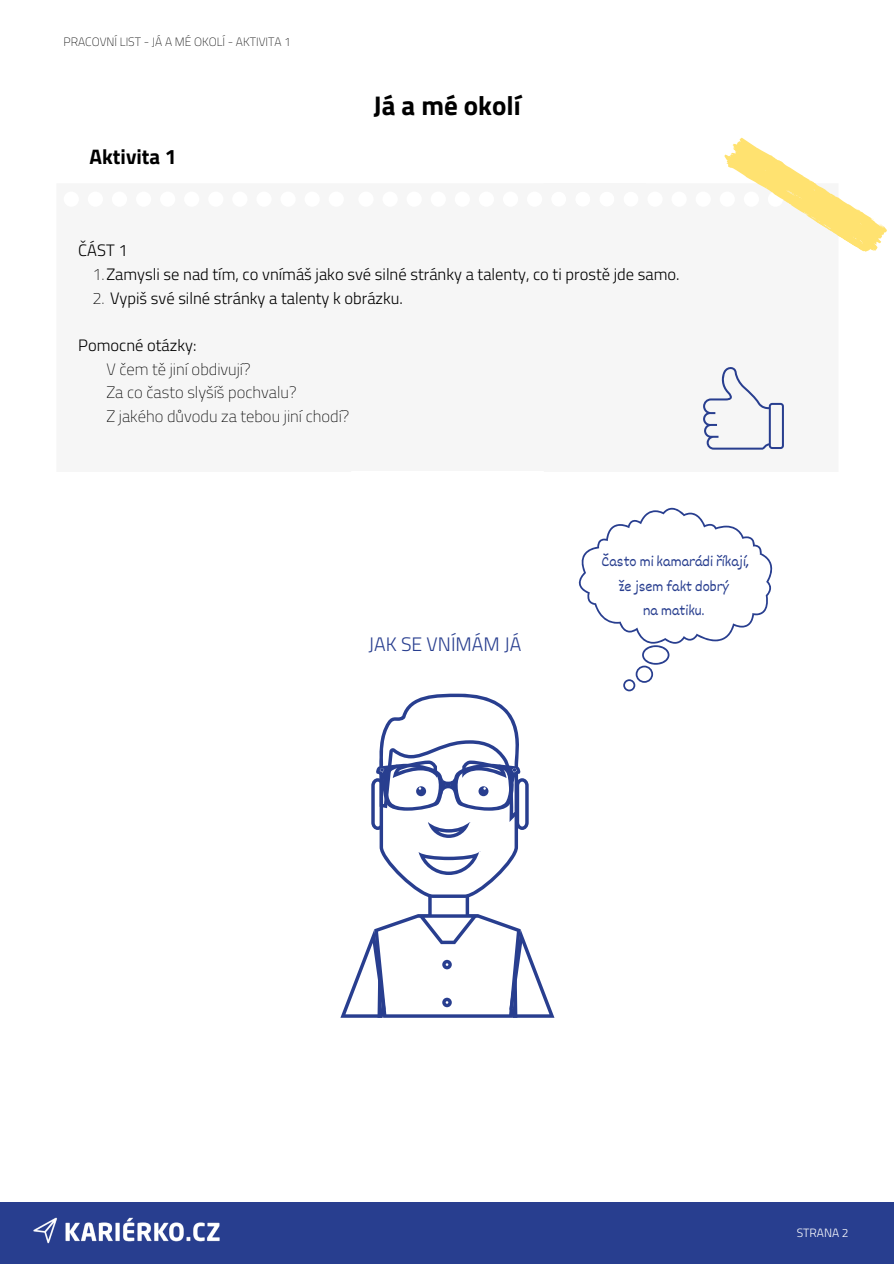
<style>
.page{position:relative;width:894px;height:1264px;background:#fff}
.page>*{position:absolute;margin:0;border:0;box-sizing:border-box;transform-origin:0 0}
.t1{font:700 27px "Titillium Web";color:#000}
.t2{font:700 21px "Titillium Web";color:#000}
.t3{font:300 19.5px "Titillium Web";color:#283e8f}
.t4{font:300 16.5px "Titillium Web";color:#000}
.t5{font:100 16.5px "Titillium Web";color:#000}
.t6{font:15px/24.8px "Dekko";color:#283e8f;text-align:center}
.t7{font:100 12px "Titillium Web";color:#000}
.t8{font:300 12px "Titillium Web";color:#fff}
.s1{font-weight:100}
</style>
<div class="page">
<div style="left:0;top:1201px;width:893px;height:62px;background:#283e8f"></div>
<hr style="left:72px;top:245px;width:263px;height:1px;background:#f6f6f6">
<hr style="left:72px;top:275px;width:263px;height:1px;background:#f6f6f6">
<hr style="left:72px;top:305px;width:263px;height:2px;background:#f6f6f6">
<hr style="left:72px;top:336px;width:263px;height:1px;background:#f6f6f6">
<hr style="left:72px;top:366px;width:263px;height:1px;background:#f6f6f6">
<hr style="left:72px;top:396px;width:263px;height:1px;background:#f6f6f6">
<hr style="left:72px;top:426px;width:263px;height:1px;background:#f6f6f6">
<hr style="left:72px;top:456px;width:263px;height:1px;background:#f6f6f6">
<hr style="left:366px;top:245px;width:264px;height:1px;background:#f6f6f6">
<hr style="left:366px;top:275px;width:264px;height:1px;background:#f6f6f6">
<hr style="left:366px;top:305px;width:264px;height:2px;background:#f6f6f6">
<hr style="left:366px;top:336px;width:264px;height:1px;background:#f6f6f6">
<hr style="left:366px;top:366px;width:264px;height:1px;background:#f6f6f6">
<hr style="left:366px;top:396px;width:264px;height:1px;background:#f6f6f6">
<hr style="left:366px;top:426px;width:264px;height:1px;background:#f6f6f6">
<hr style="left:366px;top:456px;width:264px;height:1px;background:#f6f6f6">
<hr style="left:559px;top:245px;width:263px;height:1px;background:#f6f6f6">
<hr style="left:559px;top:275px;width:263px;height:1px;background:#f6f6f6">
<hr style="left:559px;top:305px;width:263px;height:2px;background:#f6f6f6">
<hr style="left:559px;top:336px;width:263px;height:1px;background:#f6f6f6">
<hr style="left:559px;top:366px;width:263px;height:1px;background:#f6f6f6">
<hr style="left:559px;top:396px;width:263px;height:1px;background:#f6f6f6">
<hr style="left:559px;top:426px;width:263px;height:1px;background:#f6f6f6">
<hr style="left:559px;top:456px;width:263px;height:1px;background:#f6f6f6">
<svg style="left:724px;top:137px;width:163px;height:115px"></svg>
<img style="left:17px;top:1201px;width:219px;height:43px">
<svg style="left:340px;top:693px;width:214px;height:324px"></svg>
<svg style="left:703px;top:367px;width:80px;height:82px"></svg>
<svg style="left:578px;top:508px;width:195px;height:183px"></svg>
<p class="t7" style="left:64px;top:33px;width:229px">PRACOVNÍ LIST - JÁ A MÉ OKOLÍ - AKTIVITA 1</p>
<p class="t2" style="left:89px;top:140px;width:89px">Aktivita 1</p>
<p class="t4" style="left:78px;top:238px;width:51px">ČÁST 1</p>
<p class="t1" style="left:373px;top:84px;width:149px">Já a mé okolí</p>
<p class="t4" style="left:92px;top:261px;width:588px"><span class="s1">1.</span>Zamysli se nad tím, co vnímáš jako své silné stránky a talenty, co ti prostě jde samo.</p>
<p class="t4" style="left:92px;top:285px;width:312px"><span class="s1">2.</span> Vypiš své silné stránky a talenty k obrázku.</p>
<p class="t4" style="left:78px;top:332px;width:120px">Pomocné otázky:</p>
<p class="t5" style="left:106px;top:356px;width:146px">V čem tě jiní obdivují?</p>
<p class="t5" style="left:106px;top:380px;width:191px">Za co často slyšíš pochvalu?</p>
<p class="t5" style="left:106px;top:403px;width:244px">Z jakého důvodu za tebou jiní chodí?</p>
<p class="t3" style="left:368px;top:628px;width:154px">JAK SE VNÍMÁM JÁ</p>
<p class="t6" style="left:601px;top:548px;width:149px">Často mi kamarádi říkají, že jsem fakt dobrý</p>
<p class="t6" style="left:643px;top:597px;width:63px">na matiku.</p>
<p class="t8" style="left:796px;top:1223px;width:53px">STRANA 2</p>
</div>
